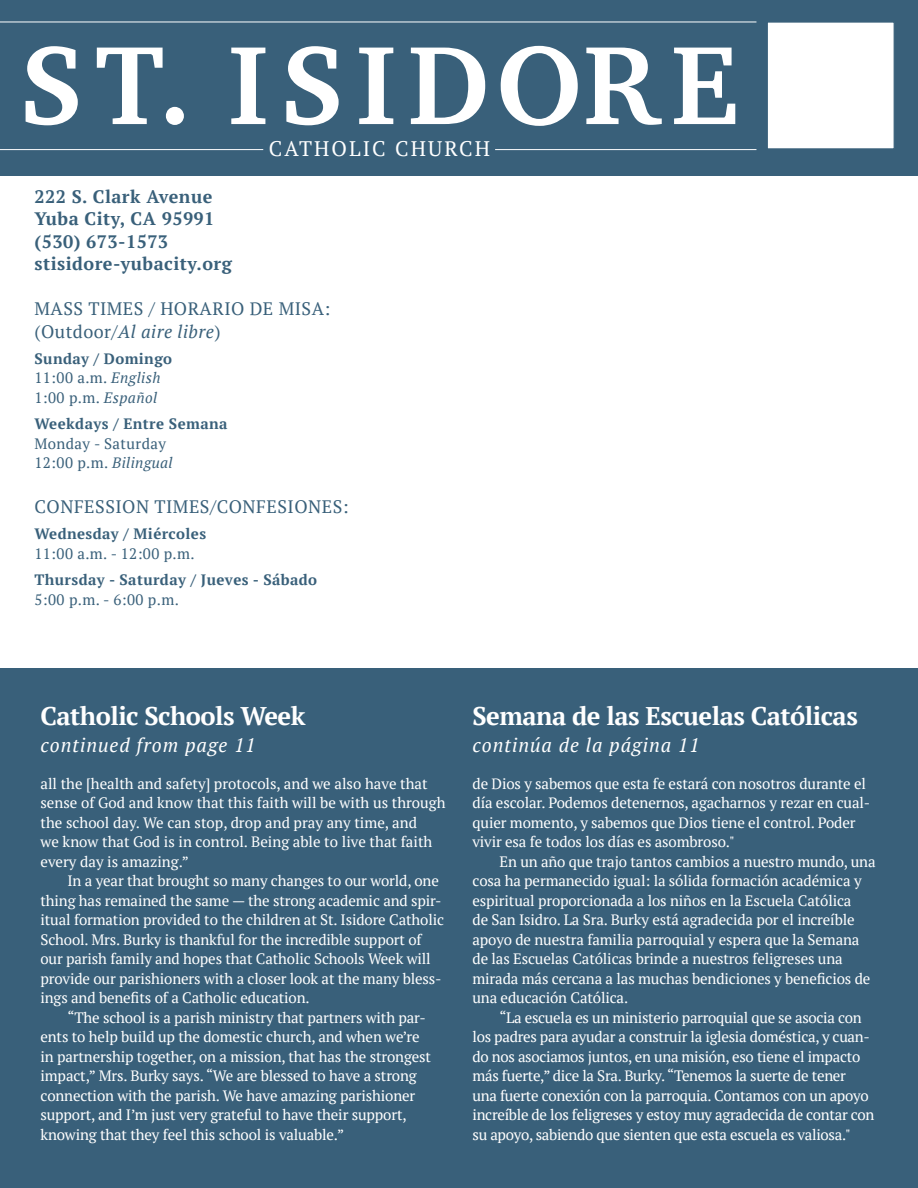
<style>
.page{position:relative;width:918px;height:1188px;background:#fff}
.page>*{position:absolute;margin:0;border:0;box-sizing:border-box;transform-origin:0 0}
.t1{font:700 114px "Charter";letter-spacing:.1em;color:#fff}
.t2{font:700 25.5px "PT Serif";letter-spacing:-.02em;color:#fff}
.t3{font:21px "PT Serif";letter-spacing:.1em;color:#fff}
.t4{font:italic 19.5px "PT Serif";letter-spacing:.05em;color:#fff}
.t5{font:18px/22.5px "PT Serif";letter-spacing:.025em;color:#39607a}
.t6{font:700 18px/22.5px "PT Serif";letter-spacing:.025em;color:#39607a}
.t7{font:15px/19.5px "PT Serif";letter-spacing:-.01em;color:#fff}
.t8{font:15px/19.5px "PT Serif";letter-spacing:.025em;color:#39607a}
.t9{font:700 15px "PT Serif";letter-spacing:.025em;color:#39607a}
.s1{font-style:italic}
.s2{font-weight:700}
</style>
<div class="page">
<div style="left:0;top:668px;width:918px;height:520px;background:#39607a"></div>
<div style="left:0;top:0;width:918px;height:176px;background:#39607a"></div>
<hr style="left:0;top:22px;width:756px;height:1px;background:#fff">
<hr style="left:0;top:149px;width:263px;height:1px;background:#fff">
<hr style="left:495px;top:149px;width:261px;height:1px;background:#fff">
<div style="left:767px;top:22px;width:127px;height:127px;background:#fff;border:1px solid #39607a"></div>
<h1 class="t1" style="left:19px;top:-13px;width:721px">ST. ISIDORE</h1>
<h3 class="t3" style="left:269px;top:135px;width:223px">CATHOLIC CHURCH</h3>
<p class="t6" style="left:35px;top:185px;width:199px">222 S. Clark Avenue<br>Yuba City, CA 95991 (530) 673-1573 stisidore-yubacity.org</p>
<p class="t5" style="left:35px;top:297px;width:297px">MASS TIMES / HORARIO DE MISA: (Outdoor/<span class="s1">Al aire libre</span>)</p>
<p class="t8" style="left:35px;top:349px;width:139px"><span class="s2">Sunday / Domingo<br></span>11:00 a.m. <span class="s1">English<br></span>1:00 p.m. <span class="s1">Español</span></p>
<p class="t9" style="left:35px;top:414px;width:195px">Weekdays / Entre Semana</p>
<p class="t8" style="left:35px;top:433px;width:140px">Monday - Saturday<br>12:00 p.m. <span class="s1">Bilingual</span></p>
<p class="t5" style="left:35px;top:495px;width:316px">CONFESSION TIMES/CONFESIONES:</p>
<p class="t9" style="left:35px;top:524px;width:173px">Wednesday / Miércoles</p>
<p class="t8" style="left:35px;top:544px;width:162px">11:00 a.m. - 12:00 p.m.</p>
<p class="t9" style="left:35px;top:570px;width:284px">Thursday - Saturday / Jueves - Sábado</p>
<p class="t8" style="left:35px;top:589px;width:146px">5:00 p.m. - 6:00 p.m.</p>
<h2 class="t2" style="left:40px;top:700px;width:267px">Catholic Schools Week</h2>
<h3 class="t4" style="left:40px;top:733px;width:216px">continued from page 11</h3>
<p class="t7" style="left:40px;top:773px;width:407px">all the [health and safety] protocols, and we also have that sense of God and know that this faith will be with us through the school day. We can stop, drop and pray any time, and<br>we know that God is in control. Being able to live that faith every day is amazing.”</p>
<p class="t7" style="left:40px;top:871px;width:405px;text-indent:27px">In a year that brought so many changes to our world, one thing has remained the same — the strong academic and spir&shy;itual formation provided to the children at St. Isidore Catholic School. Mrs. Burky is thankful for the incredible support of our parish family and hopes that Catholic Schools Week will provide our parishioners with a closer look at the many bless&shy;ings and benefits of a Catholic education.</p>
<p class="t7" style="left:40px;top:1007px;width:392px;text-indent:27px">“The school is a parish ministry that partners with par&shy;ents to help build up the domestic church, and when we’re in partnership together, on a mission, that has the strongest impact,” Mrs. Burky says. “We are blessed to have a strong connection with the parish. We have amazing parishioner support, and I’m just very grateful to have their support, knowing that they feel this school is valuable.”</p>
<h2 class="t2" style="left:472px;top:700px;width:387px">Semana de las Escuelas Católicas</h2>
<h3 class="t4" style="left:472px;top:733px;width:228px">continúa de la página 11</h3>
<p class="t7" style="left:472px;top:773px;width:399px">de Dios y sabemos que esta fe estará con nosotros durante el día escolar. Podemos detenernos, agacharnos y rezar en cual&shy;quier momento, y sabemos que Dios tiene el control. Poder vivir esa fe todos los días es asombroso."</p>
<p class="t7" style="left:472px;top:851px;width:405px;text-indent:27px">En un año que trajo tantos cambios a nuestro mundo, una cosa ha permanecido igual: la sólida formación académica y espiritual proporcionada a los niños en la Escuela Católica<br>de San Isidro. La Sra. Burky está agradecida por el increíble apoyo de nuestra familia parroquial y espera que la Semana de las Escuelas Católicas brinde a nuestros feligreses una mirada más cercana a las muchas bendiciones y beneficios de una educación Católica.</p>
<p class="t7" style="left:472px;top:1007px;width:404px;text-indent:27px">“La escuela es un ministerio parroquial que se asocia con los padres para ayudar a construir la iglesia doméstica, y cuan&shy;do nos asociamos juntos, en una misión, eso tiene el impacto más fuerte,” dice la Sra. Burky. “Tenemos la suerte de tener<br>una fuerte conexión con la parroquia. Contamos con un apoyo increíble de los feligreses y estoy muy agradecida de contar con su apoyo, sabiendo que sienten que esta escuela es valiosa."</p>
</div>
